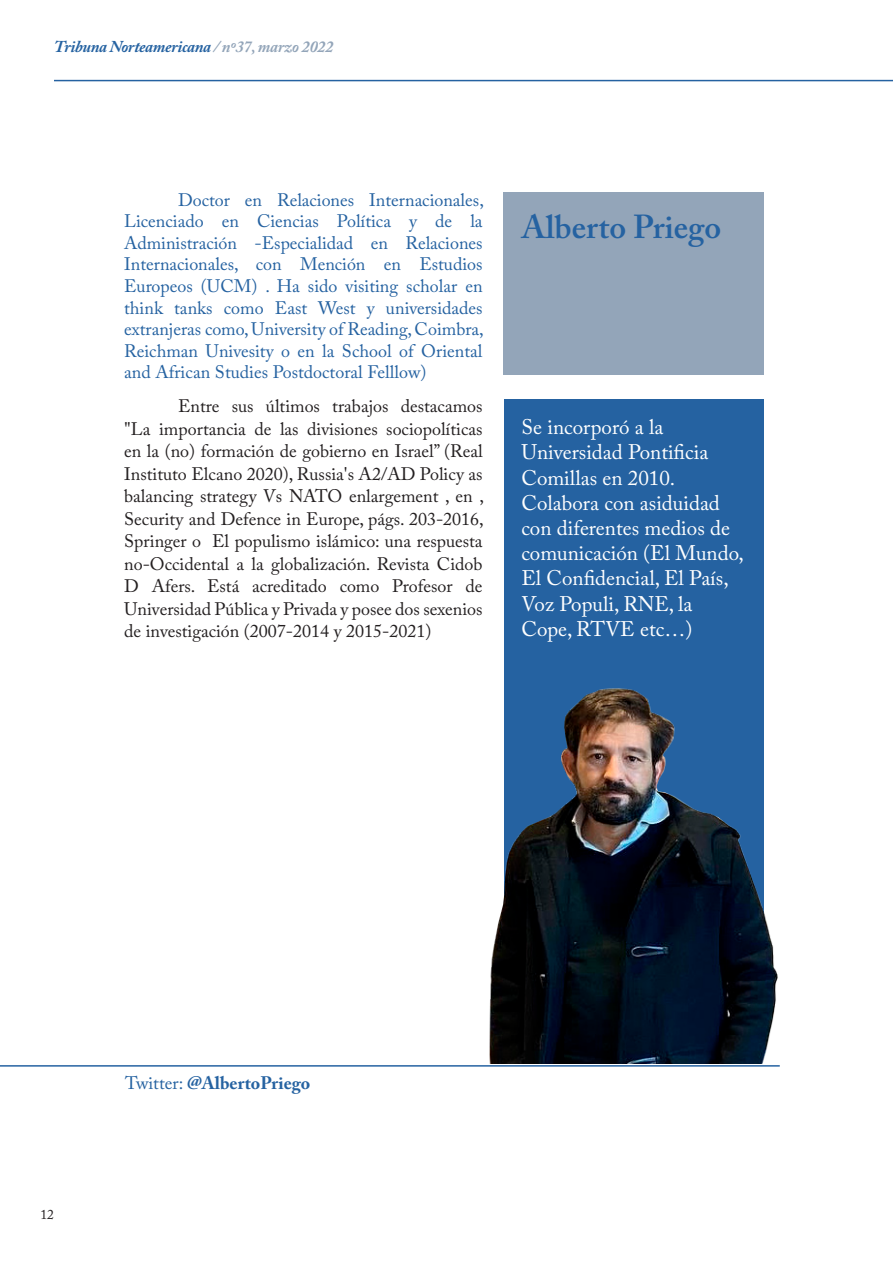
<style>
.page{position:relative;width:893px;height:1263px;background:#fff}
.page>*{position:absolute;margin:0;border:0;box-sizing:border-box;transform-origin:0 0}
.t1{font:600 33px "Adobe Caslon Pro";color:#2562a1}
.t2{font:21px/25.2px "Adobe Caslon Pro";color:#fff}
.t3{font:18px/22.5px "Adobe Caslon Pro";color:#231f20;text-align:justify}
.t4{font:18px/21.6px "Adobe Caslon Pro";color:#2562a1;text-align:justify}
.t5{font:700 18px "Adobe Caslon Pro";color:#2562a1}
.t6{font:italic 700 16.5px "Adobe Caslon Pro";letter-spacing:-.02em;color:#2562a1}
.t7{font:13.5px "Adobe Caslon Pro";color:#231f20}
.s1{color:#93a5b9}
.s2{font-weight:400}
</style>
<div class="page">
<div style="left:503px;top:192px;width:261px;height:183px;background:#93a5b9"></div>
<div style="left:504px;top:399px;width:260px;height:607px;background:#2562a1"></div>
<hr style="left:0;top:1065px;width:780px;height:1px;background:#2562a1">
<img style="left:489px;top:688px;width:289px;height:376px">
<hr style="left:54px;top:80px;width:839px;height:1px;background:#2562a1">
<p class="t6" style="left:54px;top:37px;width:281px">Tribuna Norteamericana <span class="s1">/ nº37, marzo 2022</span></p>
<p class="t4" style="left:124px;top:189px;width:361px;text-indent:54px">Doctor en Relaciones Internacionales, Licenciado en Ciencias Política y de la Administración -Especialidad en Relaciones Internacionales, con Mención en Estudios Europeos (UCM) . Ha sido visiting scholar en think tanks como East West y universidades extranjeras como, University of Reading, Coimbra, Reichman Univesity o en la School of Oriental and African Studies Postdoctoral Felllow)</p>
<p class="t3" style="left:124px;top:395px;width:361px;text-indent:54px">Entre sus últimos trabajos destacamos "La importancia de las divisiones sociopolíticas en la (no) formación de gobierno en Israel” (Real Instituto Elcano 2020), Russia's A2/AD Policy as balancing strategy Vs NATO enlargement , en , Security and Defence in Europe, págs. 203-2016, Springer o El populismo islámico: una respuesta no-Occidental a la globalización. Revista Cidob D Afers. Está acreditado como Profesor de Universidad Pública y Privada y posee dos sexenios de investigación (2007-2014 y 2015-2021)</p>
<p class="t1" style="left:521px;top:207px;width:201px">Alberto Priego</p>
<p class="t2" style="left:521px;top:414px;width:224px">Se incorporó a la<br>Universidad Pontificia<br>Comillas en 2010.<br>Colabora con asiduidad con diferentes medios de comunicación (El Mundo,<br>El Confidencial, El País,<br>Voz Populi, RNE, la<br>Cope, RTVE etc…)</p>
<p class="t7" style="left:40px;top:1206px;width:15px">12</p>
<p class="t5" style="left:125px;top:1073px;width:187px"><span class="s2">Twitter:</span> @AlbertoPriego</p>
</div>
